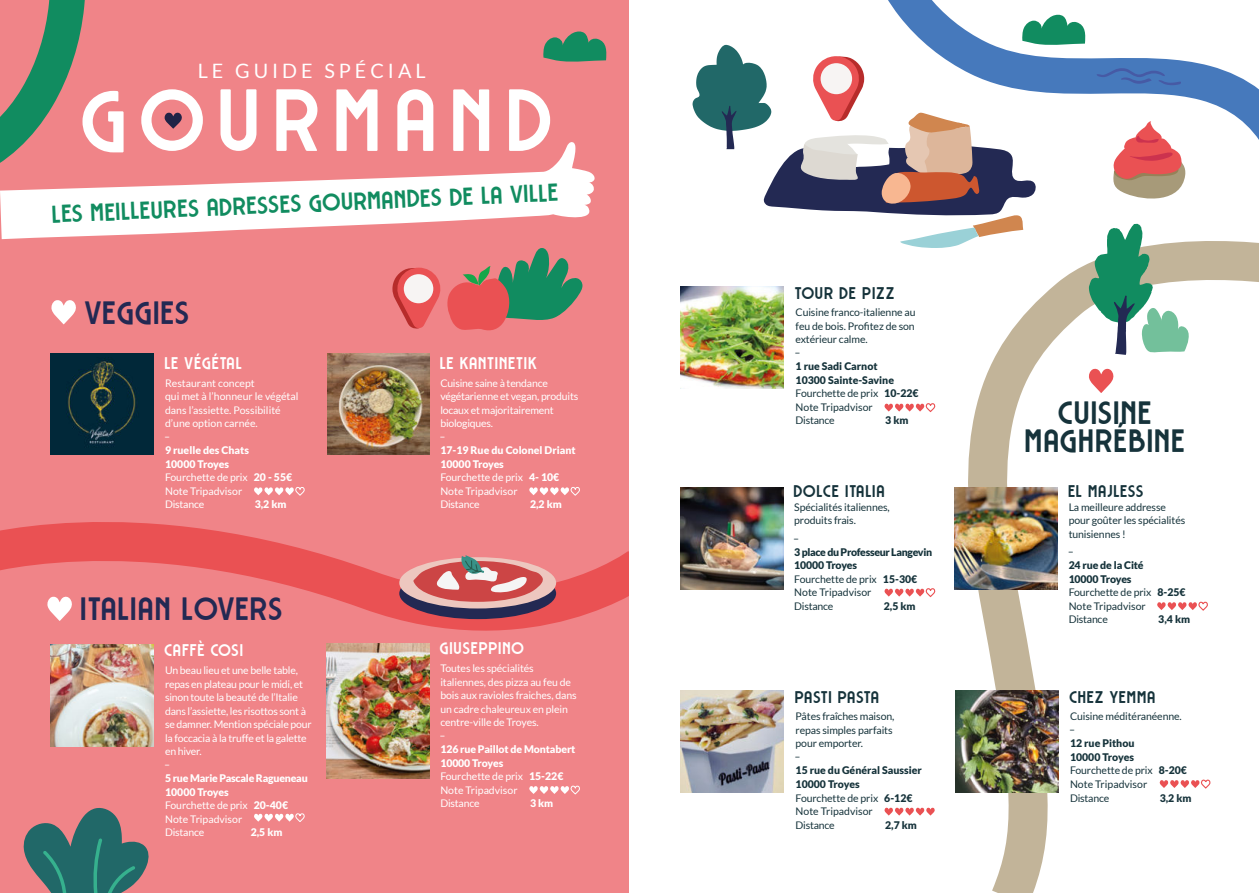
<style>
.page{position:relative;width:1259px;height:893px;background:#fff}
.page>*{position:absolute;margin:0;border:0;box-sizing:border-box;transform-origin:0 0}
.t1{font:86.25px "Rousseau Deco";letter-spacing:.12em;color:#fff}
.t2{font:31.5px "Rousseau Deco";letter-spacing:.01em;color:#232953}
.t3{font:31.5px/28.5px "Rousseau Deco";letter-spacing:.01em;color:#16333b;text-align:center}
.t4{font:24px "Rousseau Deco";color:#118c60}
.t5{font:19.8px "Lato";letter-spacing:.2em;color:#fff}
.t6{font:16.5px "Rousseau Deco";letter-spacing:.025em;color:#fff}
.t7{font:16.5px "Rousseau Deco";letter-spacing:.025em;color:#16333b}
.t8{font:16.5px "Rousseau Deco";color:#16333b}
.t9{font:10.5px/13.5px "Lato";letter-spacing:-.01em;color:#16333b}
.t10{font:10.5px/13.5px "Lato";letter-spacing:-.02em;color:#fff}
.t11{font:900 10.5px/13.5px "Lato";letter-spacing:-.01em;color:#fff}
.t12{font:900 10.5px/13.5px "Lato";letter-spacing:-.03em;color:#16333b}
.t13{font:10.5px/13.5px "Lato";color:#fff}
.s1{font-weight:900}
.s2{font-weight:400}
</style>
<div class="page">
<div style="left:0;top:0;width:629px;height:893px;background:#f08488"></div>
<svg style="left:0;top:522px;width:629px;height:176px"></svg>
<svg style="left:0;top:0;width:85px;height:141px"></svg>
<svg style="left:0;top:141px;width:595px;height:98px"></svg>
<img style="left:50px;top:353px;width:103px;height:102px">
<img style="left:50px;top:644px;width:103px;height:102px">
<img style="left:327px;top:353px;width:102px;height:102px">
<img style="left:326px;top:643px;width:103px;height:135px">
<svg style="left:164px;top:112px;width:18px;height:17px"></svg>
<svg style="left:254px;top:487px;width:51px;height:9px"></svg>
<svg style="left:529px;top:487px;width:51px;height:9px"></svg>
<svg style="left:254px;top:813px;width:51px;height:9px"></svg>
<svg style="left:529px;top:785px;width:51px;height:10px"></svg>
<svg style="left:23px;top:808px;width:126px;height:85px"></svg>
<svg style="left:543px;top:31px;width:64px;height:31px"></svg>
<svg style="left:51px;top:300px;width:25px;height:24px"></svg>
<svg style="left:47px;top:596px;width:26px;height:25px"></svg>
<svg style="left:392px;top:248px;width:190px;height:83px"></svg>
<div style="left:399px;top:568px;width:157px;height:51px;background:#232953;border-radius:50%"></div>
<div style="left:399px;top:557px;width:157px;height:51px;background:#edc7bf;border-radius:50%"></div>
<svg style="left:413px;top:555px;width:130px;height:113px"></svg>
<svg style="left:954px;top:355px;width:105px;height:538px"></svg>
<img style="left:680px;top:286px;width:103px;height:102px">
<img style="left:680px;top:690px;width:103px;height:102px">
<img style="left:955px;top:690px;width:103px;height:102px">
<img style="left:680px;top:487px;width:103px;height:102px">
<img style="left:955px;top:487px;width:103px;height:102px">
<svg style="left:884px;top:403px;width:52px;height:10px"></svg>
<svg style="left:884px;top:588px;width:52px;height:10px"></svg>
<svg style="left:1157px;top:601px;width:51px;height:10px"></svg>
<svg style="left:1159px;top:779px;width:52px;height:10px"></svg>
<svg style="left:884px;top:807px;width:51px;height:8px"></svg>
<svg style="left:888px;top:0;width:371px;height:282px"></svg>
<svg style="left:692px;top:14px;width:500px;height:341px"></svg>
<svg style="left:1089px;top:368px;width:25px;height:25px"></svg>
<h3 class="t5" style="left:198px;top:60px;width:229px">LE GUIDE SPÉCIAL</h3>
<h1 class="t1" style="left:85px;top:70px;width:474px">GOURMAND</h1>
<h3 class="t4" style="left:52px;top:198px;width:509px;rotate:-2deg">LES MEILLEURES ADRESSES GOURMANDES DE LA VILLE</h3>
<h2 class="t2" style="left:86px;top:295px;width:107px">VEGGIES</h2>
<h3 class="t6" style="left:165px;top:354px;width:79px">LE VÉGÉTAL</h3>
<p class="t13" style="left:165px;top:376px;width:135px">Restaurant concept<br>qui met à l’honneur le végétal dans l’assiette. Possibilité d’une option carnée.</p>
<p class="t10" style="left:165px;top:426px;width:6px">_</p>
<p class="t10" style="left:165px;top:444px;width:129px"><span class="s1">9 ruelle des Chats<br>10000 Troyes<br></span>Fourchette de prix <span class="s1">20 - 55€<br></span>Note Tripadvisor<br>Distance</p>
<p class="t11" style="left:255px;top:498px;width:33px">3,2 km</p>
<h2 class="t2" style="left:82px;top:591px;width:204px">ITALIAN LOVERS</h2>
<h3 class="t6" style="left:165px;top:641px;width:81px">CAFFÈ COSI</h3>
<p class="t10" style="left:165px;top:664px;width:148px">Un beau lieu et une belle table, repas en plateau pour le midi, et sinon toute la beauté de l’Italie dans l’assiette, les risottos sont à se damner. Mention spéciale pour la foccacia à la truffe et la galette en hiver.</p>
<p class="t10" style="left:165px;top:754px;width:6px">_</p>
<p class="t11" style="left:165px;top:772px;width:144px">5 rue Marie Pascale Ragueneau<br>10000 Troyes<br><span class="s2">Fourchette de prix</span> 20-40€<br><span class="s2">Note Tripadvisor<br>Distance</span></p>
<p class="t11" style="left:251px;top:826px;width:33px">2,5 km</p>
<h3 class="t6" style="left:440px;top:354px;width:99px">LE KANTINETIK</h3>
<p class="t10" style="left:440px;top:376px;width:139px">Cuisine saine à tendance végétarienne et vegan, produits locaux et majoritairement biologiques.</p>
<p class="t10" style="left:440px;top:426px;width:6px">_</p>
<p class="t11" style="left:440px;top:444px;width:137px">17-19 Rue du Colonel Driant<br>10000 Troyes<br><span class="s2">Fourchette de prix</span> 4- 10€<br><span class="s2">Note Tripadvisor<br>Distance</span></p>
<p class="t11" style="left:530px;top:498px;width:33px">2,2 km</p>
<h3 class="t6" style="left:440px;top:639px;width:86px">GIUSEPPINO</h3>
<p class="t10" style="left:440px;top:662px;width:138px">Toutes les spécialités italiennes, des pizza au feu de bois aux ravioles fraiches, dans un cadre chaleureux en plein centre-ville de Troyes.</p>
<p class="t10" style="left:440px;top:725px;width:6px">_</p>
<p class="t11" style="left:440px;top:742px;width:137px">126 rue Paillot de Montabert<br>10000 Troyes<br><span class="s2">Fourchette de prix</span> 15-22€<br><span class="s2">Note Tripadvisor<br>Distance</span></p>
<p class="t11" style="left:530px;top:797px;width:25px">3 km</p>
<h3 class="t7" style="left:795px;top:283px;width:101px">TOUR DE PIZZ</h3>
<p class="t9" style="left:795px;top:306px;width:121px;text-align:justify">Cuisine franco-italienne au feu de bois. Profitez de son extérieur calme.</p>
<p class="t9" style="left:795px;top:342px;width:6px">_</p>
<p class="t9" style="left:795px;top:360px;width:125px"><span class="s1">1 rue Sadi Carnot<br>10300 Sainte-Savine<br></span>Fourchette de prix <span class="s1">10-22€<br></span>Note Tripadvisor<br>Distance</p>
<p class="t12" style="left:885px;top:414px;width:25px">3 km</p>
<h3 class="t7" style="left:794px;top:482px;width:93px">DOLCE ITALIA</h3>
<p class="t9" style="left:794px;top:500px;width:97px">Spécialités italiennes, produits frais.<br>_</p>
<p class="t12" style="left:794px;top:545px;width:139px">3 place du Professeur Langevin<br>10000 Troyes<br><span class="s2">Fourchette de prix</span> 15-30€<br><span class="s2">Note Tripadvisor<br>Distance</span></p>
<p class="t12" style="left:884px;top:599px;width:33px">2,5 km</p>
<h3 class="t8" style="left:795px;top:687px;width:86px">PASTI PASTA</h3>
<p class="t9" style="left:795px;top:710px;width:100px">Pâtes fraîches maison, repas simples parfaits pour emporter.</p>
<p class="t9" style="left:795px;top:746px;width:6px">_</p>
<p class="t9" style="left:795px;top:764px;width:128px"><span class="s1">15 rue du Général Saussier<br>10000 Troyes<br></span>Fourchette de prix <span class="s1">6-12€<br></span>Note Tripadvisor<br>Distance</p>
<p class="t12" style="left:885px;top:818px;width:33px">2,7 km</p>
<h2 class="t3" style="left:1026px;top:398px;width:162px">CUISINE<br>MAGHRÉBINE</h2>
<h3 class="t7" style="left:1068px;top:482px;width:77px">EL MAJLESS</h3>
<p class="t9" style="left:1068px;top:500px;width:118px">La meilleure addresse pour goûter les spécialités tunisiennes !<br>_</p>
<p class="t9" style="left:1068px;top:559px;width:118px"><span class="s1">24 rue de la Cité<br>10000 Troyes<br></span>Fourchette de prix <span class="s1">8-25€<br></span>Note Tripadvisor<br>Distance</p>
<p class="t12" style="left:1158px;top:613px;width:33px">3,4 km</p>
<h3 class="t7" style="left:1070px;top:687px;width:88px">CHEZ YEMMA</h3>
<p class="t9" style="left:1070px;top:712px;width:113px;line-height:9px">Cuisine méditéranéenne. _</p>
<p class="t9" style="left:1070px;top:737px;width:118px"><span class="s1">12 rue Pithou<br>10000 Troyes<br></span>Fourchette de prix <span class="s1">8-20€<br></span>Note Tripadvisor<br>Distance</p>
<p class="t12" style="left:1159px;top:791px;width:33px">3,2 km</p>
</div>
